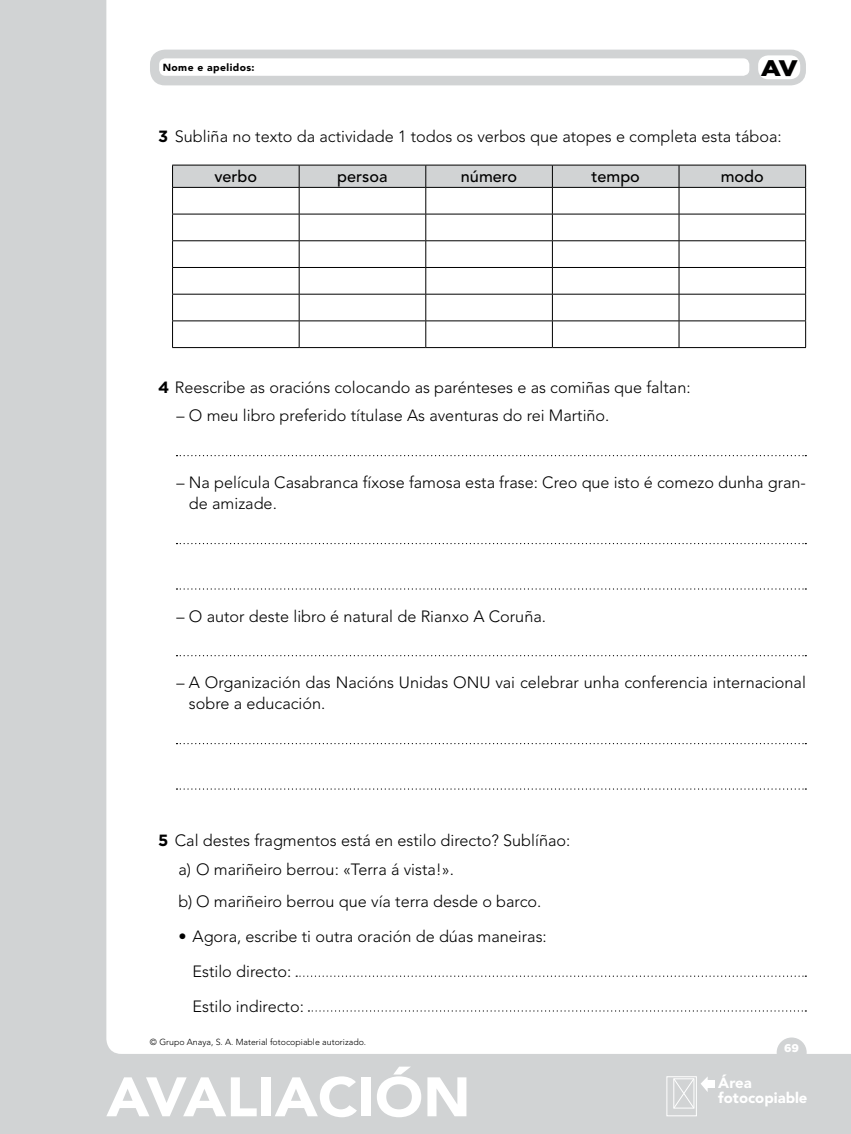
<style>
.page{position:relative;width:851px;height:1134px;background:#fff}
.page>*{position:absolute;margin:0;border:0;box-sizing:border-box;transform-origin:0 0}
.t1{font:900 55px "Avenir LT Std";color:#fff;scale:1.06 1}
.t2{font:900 22.5px "Gotham";color:#000;scale:1.13 1}
.nuclActivSin{font:300 16.25px/21.2px "Avenir LT Std";color:#000}
.nuclLineaPuntille{font:300 16.25px "Avenir LT Std";color:#000}
.nucleoTexto_F{font:500 16.25px "Avenir LT Std";color:#000}
.nuclTextoPieAreaFoto{font:900 14.88px/14.9px "Avenir LT Std";color:#fff}
.numeroFolio{font:900 11.25px "Gotham";color:#fff}
.t3{font:900 10.25px "Avenir LT Std";letter-spacing:.04em;color:#000}
.nuclCopyFotocoIzqui{font:300 8.75px "Avenir LT Std";color:#000}
.s1{font-family:"Gotham";font-weight:700}
</style>
<div class="page">
<div style="left:0;top:0;width:850px;height:1134px;background:#d1d3d4"></div>
<div style="left:106px;top:0;width:744px;height:1054px;background:#fff"></div>
<div style="left:776px;top:1037px;width:30px;height:30px;background:#d1d3d4;border-radius:50%"></div>
<div style="left:666px;top:1076px;width:30px;height:40px;border:1px solid #fff"></div>
<svg style="left:672px;top:1076px;width:35px;height:33px"></svg>
<div style="left:706px;top:1081px;width:8px;height:7px;background:#fff"></div>
<svg style="left:176px;top:455px;width:630px;height:1px"></svg>
<svg style="left:176px;top:543px;width:630px;height:1px"></svg>
<svg style="left:176px;top:588px;width:630px;height:2px"></svg>
<svg style="left:176px;top:655px;width:630px;height:1px"></svg>
<svg style="left:176px;top:743px;width:630px;height:1px"></svg>
<svg style="left:176px;top:788px;width:630px;height:2px"></svg>
<svg style="left:296px;top:975px;width:510px;height:2px"></svg>
<svg style="left:308px;top:1010px;width:498px;height:1px"></svg>
<div style="left:150px;top:50px;width:655px;height:35px;background:#d1d3d4;border-radius:15px"></div>
<div style="left:758px;top:55px;width:42px;height:24px;background:#fff;border-radius:10px"></div>
<div style="left:159px;top:58px;width:590px;height:18px;background:#fff;border-radius:6px"></div>
<div style="left:172px;top:165px;width:127px;height:22px;background:#d1d3d4"></div>
<hr style="left:172px;top:165px;width:127px;height:1px;background:#000">
<hr style="left:172px;top:187px;width:127px;height:1px;background:#000">
<hr style="left:172px;top:214px;width:127px;height:1px;background:#000">
<hr style="left:172px;top:240px;width:127px;height:1px;background:#000">
<hr style="left:172px;top:267px;width:127px;height:1px;background:#000">
<hr style="left:172px;top:294px;width:127px;height:1px;background:#000">
<hr style="left:172px;top:321px;width:127px;height:1px;background:#000">
<svg style="left:172px;top:165px;width:1px;height:182px"></svg>
<hr style="left:172px;top:347px;width:127px;height:1px;background:#000">
<hr style="left:299px;top:347px;width:126px;height:1px;background:#000">
<hr style="left:425px;top:347px;width:127px;height:1px;background:#000">
<hr style="left:552px;top:347px;width:127px;height:1px;background:#000">
<svg style="left:299px;top:165px;width:507px;height:182px;background:#eee"></svg>
<hr style="left:679px;top:347px;width:126px;height:1px;background:#000">
<p class="t3" style="left:163px;top:61px;width:93px">Nome e apelidos:</p>
<p class="t2" style="left:760px;top:52px;width:34px">AV</p>
<p class="nuclActivSin" style="left:158px;top:125px;width:625px"><span class="s1">3</span> Subliña no texto da actividade 1 todos os verbos que atopes e completa esta táboa:</p>
<p class="nucleoTexto_F" style="left:214px;top:167px;width:44px">verbo</p>
<p class="nucleoTexto_F" style="left:337px;top:167px;width:52px">persoa</p>
<p class="nucleoTexto_F" style="left:461px;top:167px;width:58px">número</p>
<p class="nucleoTexto_F" style="left:591px;top:167px;width:50px">tempo</p>
<p class="nucleoTexto_F" style="left:720px;top:167px;width:45px">modo</p>
<p class="nuclActivSin" style="left:158px;top:377px;width:534px"><span class="s1">4</span> Reescribe as oracións colocando as parénteses e as comiñas que faltan:</p>
<p class="nuclActivSin" style="left:176px;top:405px;width:434px">– O meu libro preferido títulase As aventuras do rei Martiño.</p>
<p class="nuclActivSin" style="left:189px;top:472px;width:618px;text-indent:-12px">– Na película Casabranca fíxose famosa esta frase: Creo que isto é comezo dunha gran&shy;de amizade.</p>
<p class="nuclActivSin" style="left:176px;top:605px;width:371px">– O autor deste libro é natural de Rianxo A Coruña.</p>
<p class="nuclActivSin" style="left:189px;top:672px;width:618px;text-indent:-12px">– A Organización das Nacións Unidas ONU vai celebrar unha conferencia internacional sobre a educación.</p>
<p class="nuclActivSin" style="left:158px;top:830px;width:413px"><span class="s1">5</span> Cal destes fragmentos está en estilo directo? Sublíñao:</p>
<p class="nuclActivSin" style="left:178px;top:858px;width:277px">a) O mariñeiro berrou: «Terra á vista!».</p>
<p class="nuclActivSin" style="left:178px;top:890px;width:364px">b) O mariñeiro berrou que vía terra desde o barco.</p>
<p class="nuclActivSin" style="left:178px;top:926px;width:370px">• Agora, escribe ti outra oración de dúas maneiras:</p>
<p class="nuclLineaPuntille" style="left:192px;top:962px;width:100px">Estilo directo:</p>
<p class="nuclLineaPuntille" style="left:192px;top:996px;width:113px">Estilo indirecto:</p>
<p class="nuclCopyFotocoIzqui" style="left:150px;top:1037px;width:218px">© Grupo Anaya, S. A. Material fotocopiable autorizado.</p>
<p class="t1" style="left:106px;top:1064px;width:345px">AVALIACIÓN</p>
<p class="numeroFolio" style="left:784px;top:1040px;width:16px">69</p>
<p class="nuclTextoPieAreaFoto" style="left:718px;top:1075px;width:91px">Área fotocopiable</p>
</div>
